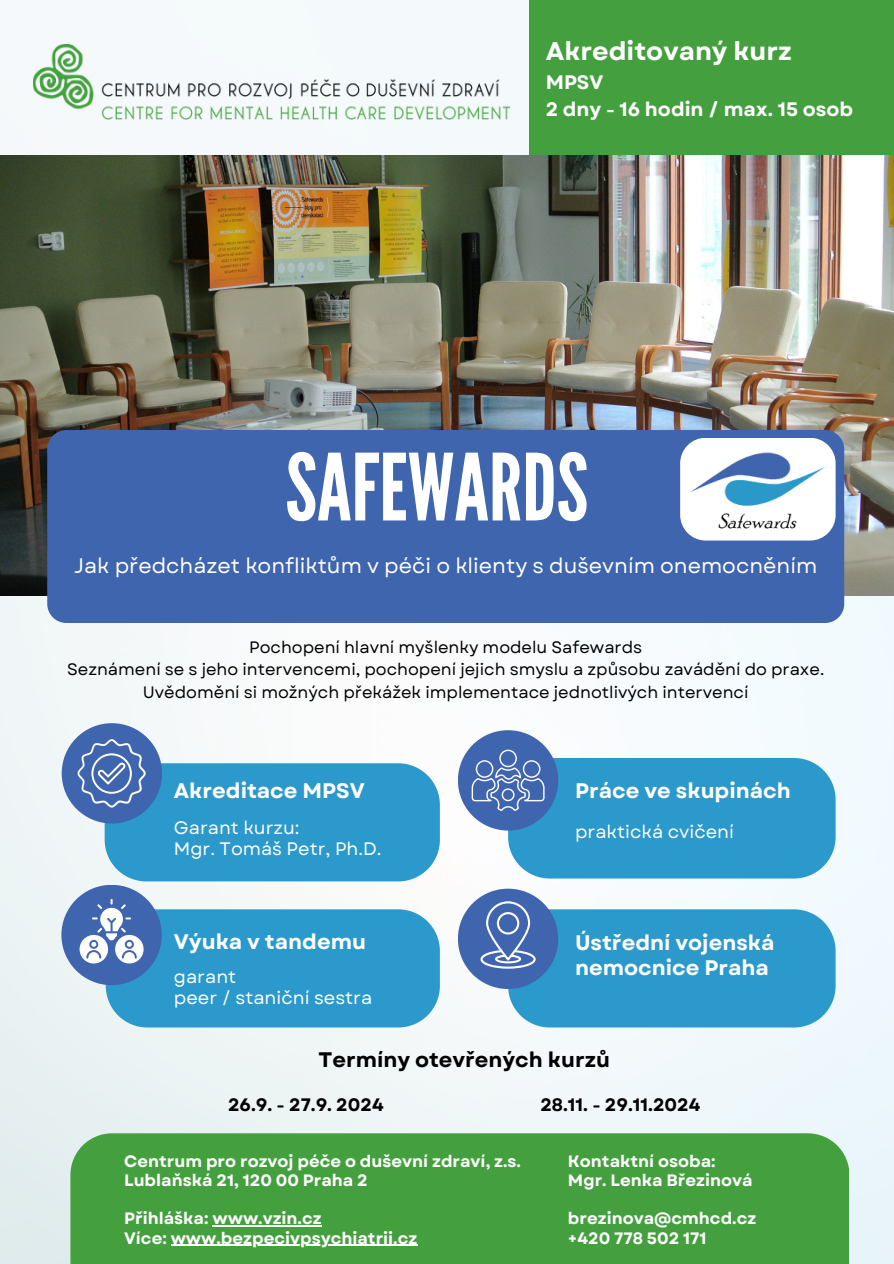
<style>
.page{position:relative;width:894px;height:1264px;background:#fff}
.page>*{position:absolute;margin:0;border:0;box-sizing:border-box;transform-origin:0 0}
.t1{font:92.25px "League Gothic";color:#fff}
.t2{font:700 25.5px "Garet";color:#fff}
.t3{font:700 21px/24.8px "Garet";color:#fff}
.t4{font:21px "Garet";color:#fff}
.t5{font:700 21px "Garet";color:#000}
.t6{font:700 19.5px/27px "Garet";color:#fff}
.t7{font:18px "Garet";color:#fff}
.t8{font:700 18px "Garet";color:#000}
.t9{font:700 16.5px/19.2px "Garet";color:#fff}
.t10{font:16.5px "Garet";color:#000}
</style>
<div class="page">
<img style="left:0;top:0;width:893px;height:1263px">
<div style="left:529px;top:0;width:364px;height:251px;background:#44a03e"></div>
<img style="left:0;top:155px;width:893px;height:440px">
<div style="left:105px;top:763px;width:335px;height:118px;background:#2b99cb;border-radius:42px"></div>
<div style="left:62px;top:723px;width:100px;height:100px;background:#4065af;border-radius:50%"></div>
<div style="left:508px;top:758px;width:327px;height:120px;background:#2b99cb;border-radius:42px"></div>
<div style="left:458px;top:730px;width:100px;height:100px;background:#4065af;border-radius:50%"></div>
<div style="left:508px;top:909px;width:327px;height:118px;background:#2b99cb;border-radius:42px"></div>
<div style="left:458px;top:888px;width:100px;height:101px;background:#4065af;border-radius:50%"></div>
<div style="left:106px;top:909px;width:334px;height:118px;background:#2b99cb;border-radius:42px"></div>
<div style="left:61px;top:884px;width:101px;height:101px;background:#4065af;border-radius:50%"></div>
<svg style="left:80px;top:898px;width:63px;height:65px"></svg>
<div style="left:70px;top:1133px;width:778px;height:130px;background:#44a03e"></div>
<div style="left:47px;top:430px;width:797px;height:193px;background:#4065af;border-radius:19px"></div>
<img style="left:33px;top:45px;width:476px;height:74px">
<svg style="left:480px;top:901px;width:55px;height:67px"></svg>
<svg style="left:77px;top:739px;width:69px;height:68px"></svg>
<svg style="left:471px;top:749px;width:73px;height:62px"></svg>
<svg style="left:680px;top:438px;width:155px;height:102px;background:#e9edf5"></svg>
<img style="left:689px;top:448px;width:137px;height:82px">
<hr style="left:212px;top:1225px;width:109px;height:1px;background:#fff">
<hr style="left:171px;top:1244px;width:246px;height:1px;background:#fff">
<h1 class="t2" style="left:545px;top:32px;width:247px">Akreditovaný kurz</h1>
<h1 class="t6" style="left:545px;top:69px;width:309px">MPSV<br>2 dny - 16 hodin / max. 15 osob</h1>
<h4 class="t1" style="left:285px;top:434px;width:304px">SAFEWARDS</h4>
<h2 class="t4" style="left:74px;top:550px;width:744px">Jak předcházet konfliktům v péči o klienty s duševním onemocněním</h2>
<h2 class="t10" style="left:249px;top:635px;width:394px">Pochopení hlavní myšlenky modelu Safewards</h2>
<h2 class="t10" style="left:67px;top:657px;width:758px">Seznámení se s jeho intervencemi, pochopení jejich smyslu a způsobu zavádění do praxe.</h2>
<h4 class="t10" style="left:143px;top:680px;width:607px">Uvědomění si možných překážek implementace jednotlivých intervencí</h4>
<p class="t3" style="left:174px;top:778px;width:192px">Akreditace MPSV</p>
<p class="t7" style="left:174px;top:814px;width:127px">Garant kurzu:</p>
<p class="t7" style="left:174px;top:836px;width:209px">Mgr. Tomáš Petr, Ph.D.</p>
<p class="t3" style="left:174px;top:929px;width:193px">Výuka v tandemu</p>
<p class="t7" style="left:174px;top:963px;width:64px">garant</p>
<p class="t7" style="left:174px;top:985px;width:200px">peer / staniční sestra</p>
<p class="t3" style="left:575px;top:778px;width:217px">Práce ve skupinách</p>
<p class="t7" style="left:575px;top:818px;width:160px">praktická cvičení</p>
<h2 class="t3" style="left:575px;top:930px;width:201px">Ústřední vojenská nemocnice Praha</h2>
<p class="t5" style="left:318px;top:1044px;width:293px">Termíny otevřených kurzů</p>
<p class="t8" style="left:228px;top:1091px;width:157px">26.9. - 27.9. 2024</p>
<p class="t8" style="left:540px;top:1091px;width:161px">28.11. - 29.11.2024</p>
<h2 class="t9" style="left:124px;top:1151px;width:398px">Centrum pro rozvoj péče o duševní zdraví, z.s.<br>Lublaňská 21, 120 00 Praha 2</h2>
<p class="t9" style="left:124px;top:1209px;width:294px">Přihláška: www.vzin.cz<br>Více: www.bezpecivpsychiatrii.cz</p>
<p class="t9" style="left:568px;top:1151px;width:186px">Kontaktní osoba:<br>Mgr. Lenka Březinová</p>
<h2 class="t9" style="left:568px;top:1209px;width:190px">brezinova@cmhcd.cz +420 778 502 171</h2>
</div>
